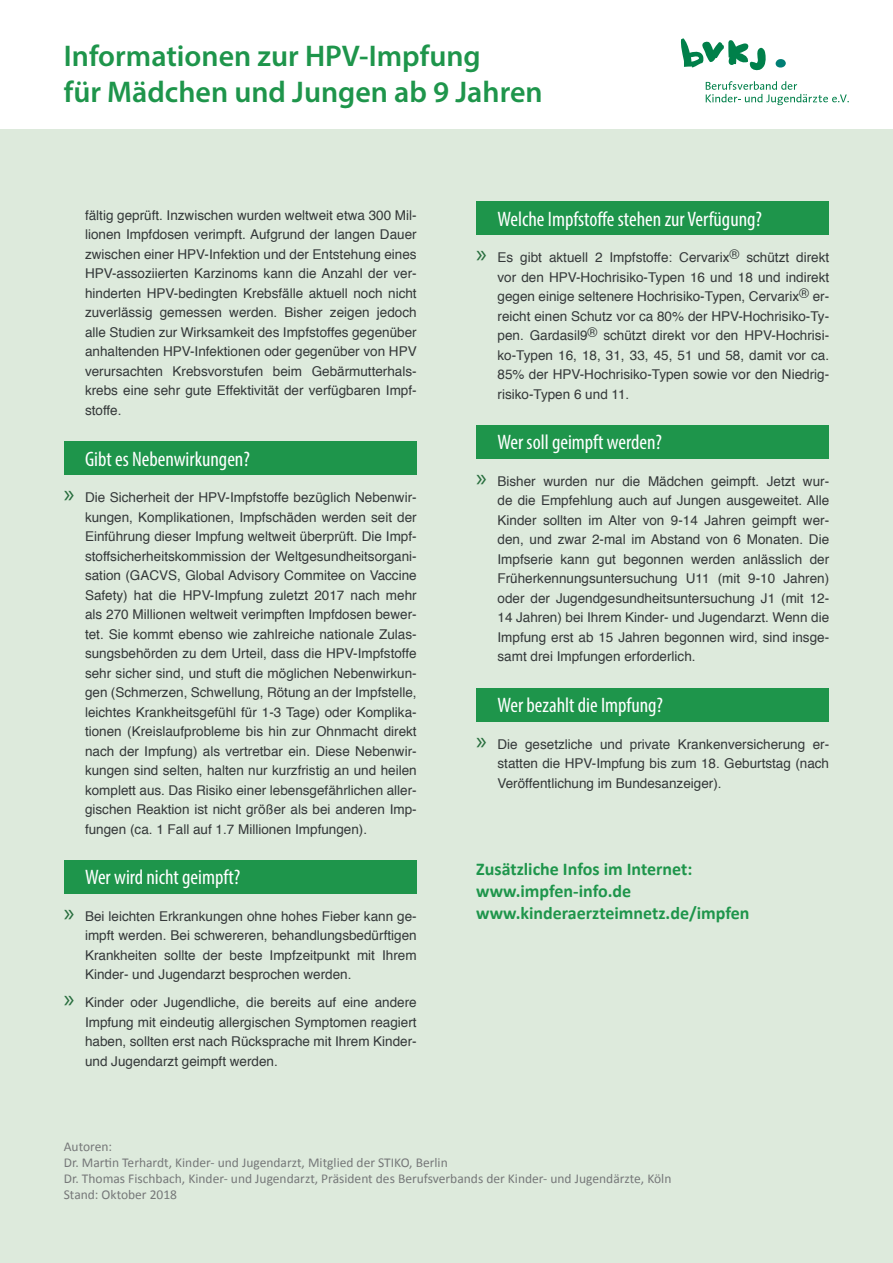
<style>
.page{position:relative;width:893px;height:1263px;background:#fff}
.page>*{position:absolute;margin:0;border:0;box-sizing:border-box;transform-origin:0 0}
.t1{font:600 30px/36px "Myriad Pro";color:#1e954b}
.t2{font:condensed 21px "Myriad Pro";color:#fff}
.t3{font:700 18px/21.6px "Calibri";color:#1e954b}
.t4{font:13.5px/19.5px "Helvetica";color:#343839;text-align:justify}
.t5{font:13.5px/16.2px "Calibri";color:#767879}
.s1{font-family:"Myriad Pro";font-size:25.5px;color:#286e3e}
</style>
<div class="page">
<div style="left:0;top:130px;width:893px;height:1133px;background:#ddeadc"></div>
<svg style="left:681px;top:38px;width:85px;height:33px"></svg>
<svg style="left:776px;top:59px;width:10px;height:9px"></svg>
<svg style="left:706px;top:81px;width:143px;height:24px"></svg>
<div style="left:64px;top:441px;width:353px;height:34px;background:#1e954b"></div>
<div style="left:64px;top:860px;width:353px;height:34px;background:#1e954b"></div>
<div style="left:476px;top:201px;width:353px;height:34px;background:#1e954b"></div>
<div style="left:476px;top:425px;width:353px;height:34px;background:#1e954b"></div>
<div style="left:476px;top:688px;width:353px;height:33px;background:#1e954b"></div>
<h1 class="t1" style="left:64px;top:38px;width:480px">Informationen zur HPV-Impfung<br>für Mädchen und Jungen ab 9 Jahren</h1>
<p class="t4" style="left:85px;top:206px;width:333px">fältig geprüft. Inzwischen wurden weltweit etwa 300 Mil&shy;lionen Impfdosen verimpft. Aufgrund der langen Dauer zwischen einer HPV-Infektion und der Entstehung eines HPV-assoziierten Karzinoms kann die Anzahl der ver&shy;hinderten HPV-bedingten Krebsfälle aktuell noch nicht zuverlässig gemessen werden. Bisher zeigen jedoch alle Studien zur Wirksamkeit des Impfstoffes gegenüber anhaltenden HPV-Infektionen oder gegenüber von HPV verursachten Krebsvorstufen beim Gebärmutterhals&shy;krebs eine sehr gute Effektivität der verfügbaren Impf&shy;stoffe.</p>
<h2 class="t2" style="left:85px;top:446px;width:166px">Gibt es Nebenwirkungen?</h2>
<p class="t4" style="left:85px;top:488px;width:333px;text-indent:-21px"><span class="s1">»</span> Die Sicherheit der HPV-Impfstoffe bezüglich Nebenwir&shy;kungen, Komplikationen, Impfschäden werden seit der Einführung dieser Impfung weltweit überprüft. Die Impf&shy;stoffsicherheitskommission der Weltgesundheitsorgani&shy;sation (GACVS, Global Advisory Commitee on Vaccine Safety) hat die HPV-Impfung zuletzt 2017 nach mehr als 270 Millionen weltweit verimpften Impfdosen bewer&shy;tet. Sie kommt ebenso wie zahlreiche nationale Zulas&shy;sungsbehörden zu dem Urteil, dass die HPV-Impfstoffe sehr sicher sind, und stuft die möglichen Nebenwirkun&shy;gen (Schmerzen, Schwellung, Rötung an der Impfstelle, leichtes Krankheitsgefühl für 1-3 Tage) oder Komplika&shy;tionen (Kreislaufprobleme bis hin zur Ohnmacht direkt nach der Impfung) als vertretbar ein. Diese Nebenwir&shy;kungen sind selten, halten nur kurzfristig an und heilen komplett aus. Das Risiko einer lebensgefährlichen aller&shy;gischen Reaktion ist nicht größer als bei anderen Imp&shy;fungen (ca. 1 Fall auf 1.7 Millionen Impfungen).</p>
<h2 class="t2" style="left:85px;top:865px;width:157px">Wer wird nicht geimpft?</h2>
<p class="t4" style="left:85px;top:907px;width:333px;text-indent:-21px"><span class="s1">»</span> Bei leichten Erkrankungen ohne hohes Fieber kann ge&shy;impft werden. Bei schwereren, behandlungsbedürftigen Krankheiten sollte der beste Impfzeitpunkt mit Ihrem Kinder- und Jugendarzt besprochen werden.</p>
<p class="t4" style="left:85px;top:993px;width:333px;text-indent:-21px"><span class="s1">»</span> Kinder oder Jugendliche, die bereits auf eine andere Impfung mit eindeutig allergischen Symptomen reagiert haben, sollten erst nach Rücksprache mit Ihrem Kinder&shy;und Jugendarzt geimpft werden.</p>
<h2 class="t2" style="left:497px;top:206px;width:266px">Welche Impfstoffe stehen zur Verfügung?</h2>
<p class="t4" style="left:497px;top:248px;width:333px;text-indent:-21px"><span class="s1">»</span> Es gibt aktuell 2 Impfstoffe: Cervarix® schützt direkt vor den HPV-Hochrisiko-Typen 16 und 18 und indirekt gegen einige seltenere Hochrisiko-Typen, Cervarix® er&shy;reicht einen Schutz vor ca 80% der HPV-Hochrisiko-Ty&shy;pen. Gardasil9® schützt direkt vor den HPV-Hochrisi&shy;ko-Typen 16, 18, 31, 33, 45, 51 und 58, damit vor ca.<br>85% der HPV-Hochrisiko-Typen sowie vor den Niedrig&shy;risiko-Typen 6 und 11.</p>
<h2 class="t2" style="left:497px;top:430px;width:166px">Wer soll geimpft werden?</h2>
<p class="t4" style="left:497px;top:472px;width:333px;text-indent:-21px"><span class="s1">»</span> Bisher wurden nur die Mädchen geimpft. Jetzt wur&shy;de die Empfehlung auch auf Jungen ausgeweitet. Alle Kinder sollten im Alter von 9-14 Jahren geimpft wer&shy;den, und zwar 2-mal im Abstand von 6 Monaten. Die Impfserie kann gut begonnen werden anlässlich der Früherkennungsuntersuchung U11 (mit 9-10 Jahren) oder der Jugendgesundheitsuntersuchung J1 (mit 12- 14 Jahren) bei Ihrem Kinder- und Jugendarzt. Wenn die Impfung erst ab 15 Jahren begonnen wird, sind insge&shy;samt drei Impfungen erforderlich.</p>
<h2 class="t2" style="left:497px;top:692px;width:167px">Wer bezahlt die Impfung?</h2>
<p class="t4" style="left:497px;top:734px;width:333px;text-indent:-21px"><span class="s1">»</span> Die gesetzliche und private Krankenversicherung er&shy;statten die HPV-Impfung bis zum 18. Geburtstag (nach Veröffentlichung im Bundesanzeiger).</p>
<h3 class="t3" style="left:476px;top:858px;width:275px">Zusätzliche Infos im Internet: www.impfen-info.de www.kinderaerzteimnetz.de/impfen</h3>
<p class="t5" style="left:64px;top:1138px;width:609px">Autoren:<br>Dr. Martin Terhardt, Kinder- und Jugendarzt, Mitglied der STIKO, Berlin<br>Dr. Thomas Fischbach, Kinder- und Jugendarzt, Präsident des Berufsverbands der Kinder- und Jugendärzte, Köln Stand: Oktober 2018</p>
</div>
